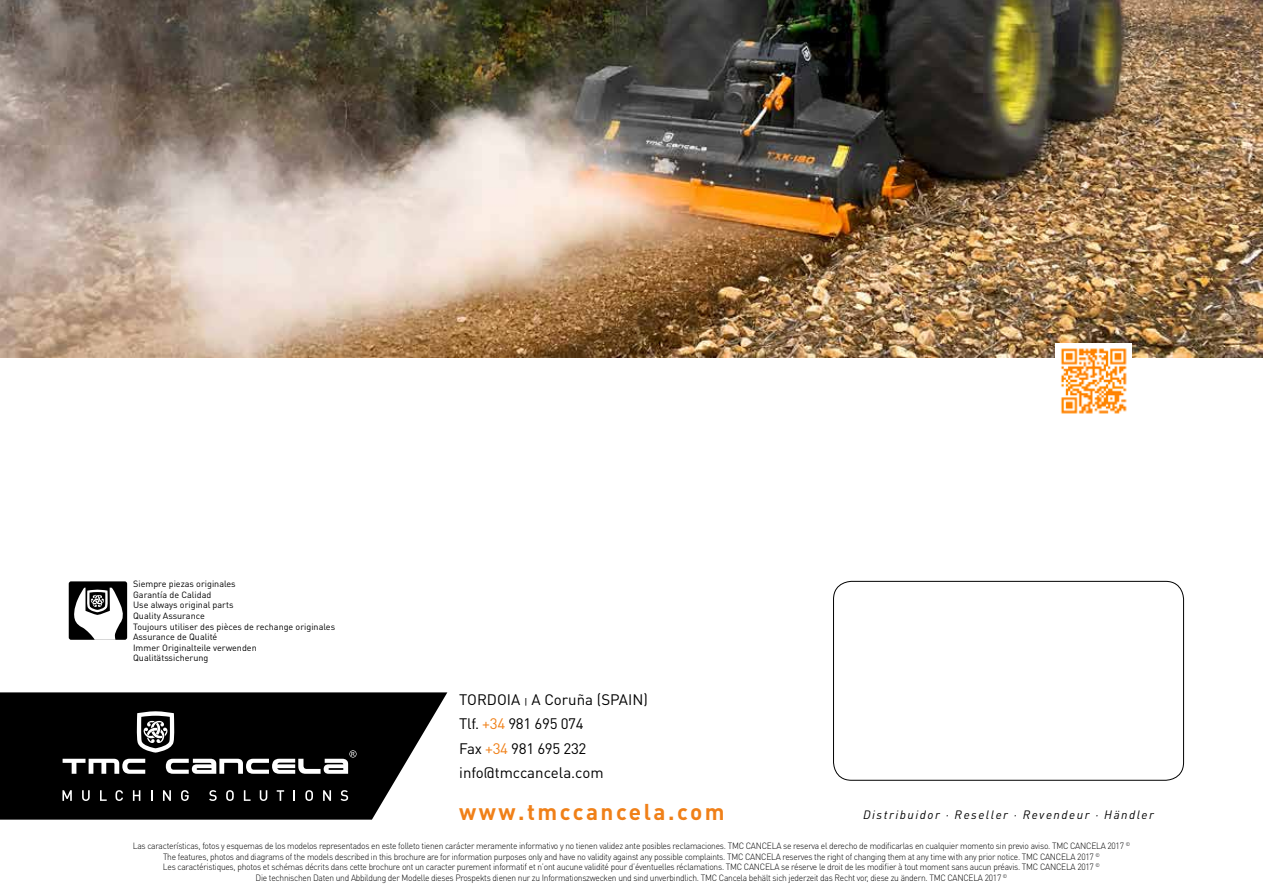
<style>
.page{position:relative;width:1263px;height:893px;background:#fff}
.page>*{position:absolute;margin:0;border:0;box-sizing:border-box;transform-origin:0 0}
.t1{font:700 22.65px "DIN Pro";letter-spacing:.11em;color:#f08018}
.t2{font:15px/24.5px "DIN Pro";letter-spacing:-.02em;color:#000}
.t3{font:italic 12px "DIN";letter-spacing:.125em;color:#000}
.t4{font:300 9px/10.8px "DIN Pro";letter-spacing:-.03em;color:#000;text-align:center;scale:.94 1}
.t5{font:9px/10.5px "DIN Pro";color:#000}
.s1{font-size:8.85px}
.s2{color:#f08018}
</style>
<div class="page">
<svg style="left:0;top:692px;width:447px;height:128px;background:#222"></svg>
<svg style="left:63px;top:711px;width:294px;height:63px;background:#2a2a2a"></svg>
<svg style="left:62px;top:790px;width:10px;height:11px"></svg>
<svg style="left:82px;top:790px;width:8px;height:11px"></svg>
<svg style="left:100px;top:790px;width:7px;height:11px"></svg>
<svg style="left:115px;top:790px;width:8px;height:11px"></svg>
<svg style="left:133px;top:790px;width:7px;height:11px"></svg>
<svg style="left:163px;top:790px;width:8px;height:11px"></svg>
<svg style="left:181px;top:790px;width:8px;height:11px"></svg>
<svg style="left:209px;top:790px;width:8px;height:11px"></svg>
<svg style="left:226px;top:790px;width:8px;height:11px"></svg>
<svg style="left:244px;top:790px;width:7px;height:11px"></svg>
<svg style="left:260px;top:790px;width:7px;height:11px"></svg>
<svg style="left:277px;top:790px;width:7px;height:11px"></svg>
<svg style="left:305px;top:790px;width:8px;height:11px"></svg>
<svg style="left:323px;top:790px;width:8px;height:11px"></svg>
<svg style="left:341px;top:790px;width:7px;height:11px"></svg>
<img style="left:0;top:0;width:1263px;height:357px">
<img style="left:1056px;top:343px;width:75px;height:71px">
<div style="left:833px;top:581px;width:351px;height:200px;border:1px solid #000;border-radius:18px"></div>
<div style="left:69px;top:581px;width:58px;height:59px;background:#000;border-radius:2px"></div>
<svg style="left:71px;top:588px;width:53px;height:52px"></svg>
<p class="t5" style="left:133px;top:579px;width:204px">Siempre piezas originales<br>Garantía de Calidad<br>Use always original parts<br>Quality Assurance<br>Toujours utiliser des pièces de rechange originales<br>Assurance de Qualité<br>I mmer Originalteile verwenden<br>Qualitätssicherung</p>
<h2 class="t2" style="left:459px;top:686px;width:18px">TORDOIA</h2>
<h2 class="t2" style="left:524px;top:686px;width:86px"><span class="s1">|</span> A Coruña (SPAI</h2>
<h2 class="t2" style="left:632px;top:686px;width:17px">N)</h2>
<h2 class="t2" style="left:459px;top:711px;width:146px">Tlf. <span class="s2">+34</span> 981 695 074<br>Fax <span class="s2">+34</span> 981 695 232 info@tmccancela.com</h2>
<h1 class="t1" style="left:459px;top:796px;width:267px">www.tmccancela.com</h1>
<h3 class="t3" style="left:863px;top:807px;width:292px">Distribuidor · Reseller · Revendeur · Händler</h3>
<p class="t4" style="left:133px;top:840px;width:1062px">Las características, fotos y esquemas de los modelos representados en este folleto tienen carácter meramente informativo y no tienen validez ante posibles reclamaciones. TMC CANCELA se reserva el derecho de modificarlas en cualquier momento sin previo aviso. TMC CANCELA 2017 <sup>© </sup>The features, photos and diagrams of the models described in this brochure are for information purposes only and have no validity against any possible complaints. TMC CANCELA reserves the right of changing them at any time with any prior notice. TMC CANCELA 2017 <sup>©<br></sup>Les caractéristiques, photos et schémas décrits dans cette brochure ont un caracter purement informatif et n’ont aucune validité pour d’éventuelles réclamations. TMC CANCELA se réserve le droit de les modifier à tout moment sans aucun préavis. TMC CANCELA 2017 <sup>©<br></sup>Die technischen Daten und Abbildung der Modelle dieses Prospekts dienen nur zu Informationszwecken und sind unverbindlich. TMC Cancela behält sich jederzeit das Recht vor, diese zu ändern. TMC CANCELA 2017 <sup>©</sup></p>
</div>
